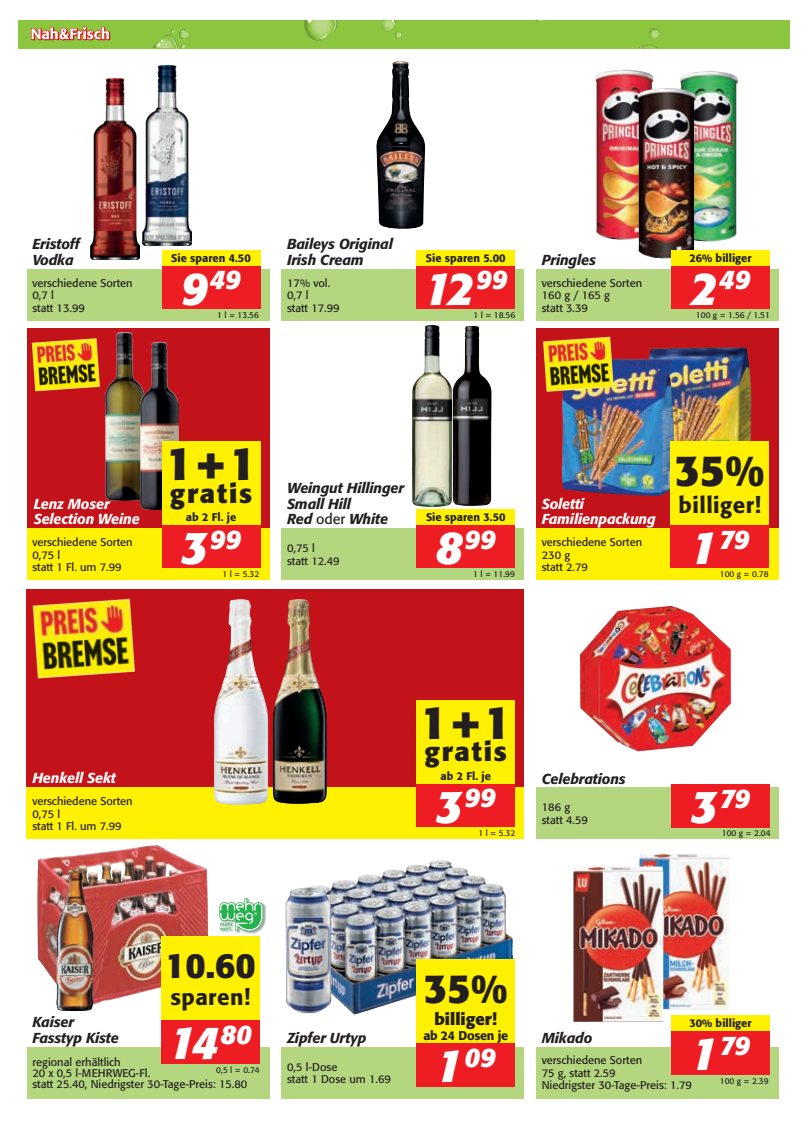
<style>
.page{position:relative;width:808px;height:1123px;background:#fff}
.page>*{position:absolute;margin:0;border:0;box-sizing:border-box;transform-origin:0 0}
.t1{font:700 46px "Formata Std";color:#231f20}
.t2{font:italic 700 45.8px "Formata Std";color:#fff}
.t3{font:700 43.2px "Formata Std";color:#231f20}
.t4{font:700 40.4px "Formata Std";color:#231f20}
.t5{font:700 34.8px "Formata Std";color:#231f20}
.t6{font:italic 700 26.7px "Formata Std";letter-spacing:-.005em;color:#fff}
.t7{font:700 26.5px "Formata Std";letter-spacing:.07em;color:#231f20}
.t8{font:500 22.2px "Formata Std";letter-spacing:.02em;color:#231f20}
.t9{font:700 16.7px "Formata Std";color:#231f20}
.t10{font:italic 500 14.3px/15.8px "Formata Std";letter-spacing:-.01em;color:#231f20}
.t11{font:italic 500 14.3px/15.8px "Formata Std";letter-spacing:-.01em;color:#fff}
.t12{font:500 12.5px "Formata Std";letter-spacing:-.02em;color:#231f20}
.t13{font:11.1px/12.5px "Formata Std";color:#231f20}
.t14{font:500 11.1px "Formata Std";color:#231f20}
.t15{font:8.3px "Formata Std";color:#231f20}
.s1{font-size:45.8px}
.s2{font-weight:400;font-style:normal}
</style>
<div class="page">
<div style="left:27px;top:590px;width:497px;height:237px;background:#c4121a"></div>
<img style="left:26px;top:589px;width:118px;height:109px">
<div style="left:27px;top:329px;width:242px;height:251px;background:#c4121a"></div>
<img style="left:27px;top:328px;width:79px;height:76px">
<div style="left:536px;top:328px;width:243px;height:252px;background:#c4121a"></div>
<div style="left:18px;top:20px;width:771px;height:28px;background:#8bc63e"></div>
<svg style="left:153px;top:29px;width:36px;height:19px"></svg>
<svg style="left:382px;top:20px;width:20px;height:19px"></svg>
<svg style="left:639px;top:28px;width:21px;height:20px"></svg>
<svg style="left:304px;top:20px;width:34px;height:21px"></svg>
<svg style="left:31px;top:26px;width:79px;height:14px"></svg>
<img style="left:376px;top:61px;width:49px;height:168px">
<img style="left:37px;top:844px;width:171px;height:161px">
<img style="left:304px;top:860px;width:209px;height:155px">
<div style="left:27px;top:1046px;width:242px;height:52px;background:#b3d67f"></div>
<div style="left:219px;top:897px;width:47px;height:37px;background:#231f20;opacity:.4"></div>
<svg style="left:219px;top:898px;width:44px;height:33px"></svg>
<img style="left:56px;top:870px;width:37px;height:141px">
<div style="left:281px;top:1046px;width:243px;height:52px;background:#b3d67f"></div>
<div style="left:416px;top:1043px;width:99px;height:43px;background:#ee1d23"></div>
<div style="left:416px;top:959px;width:99px;height:84px;background:#fff101"></div>
<img style="left:285px;top:887px;width:47px;height:126px">
<div style="left:27px;top:787px;width:497px;height:52px;background:#fff101"></div>
<div style="left:416px;top:783px;width:99px;height:43px;background:#ee1d23"></div>
<div style="left:416px;top:700px;width:99px;height:83px;background:#fff101"></div>
<div style="left:281px;top:528px;width:243px;height:52px;background:#b3d67f"></div>
<div style="left:416px;top:524px;width:99px;height:44px;background:#ee1d23"></div>
<div style="left:416px;top:509px;width:99px;height:15px;background:#fff101"></div>
<img style="left:412px;top:326px;width:80px;height:180px">
<div style="left:27px;top:528px;width:242px;height:52px;background:#fff101"></div>
<img style="left:106px;top:332px;width:34px;height:168px">
<div style="left:281px;top:269px;width:243px;height:52px;background:#b3d67f"></div>
<div style="left:416px;top:265px;width:99px;height:44px;background:#ee1d23"></div>
<div style="left:416px;top:249px;width:99px;height:16px;background:#fff101"></div>
<div style="left:27px;top:269px;width:242px;height:52px;background:#b3d67f"></div>
<div style="left:162px;top:265px;width:98px;height:44px;background:#ee1d23"></div>
<div style="left:162px;top:249px;width:98px;height:16px;background:#fff101"></div>
<img style="left:90px;top:79px;width:49px;height:180px">
<img style="left:143px;top:66px;width:49px;height:180px">
<div style="left:536px;top:1046px;width:243px;height:52px;background:#b3d67f"></div>
<div style="left:671px;top:1031px;width:99px;height:43px;background:#ee1d23"></div>
<div style="left:671px;top:1015px;width:99px;height:16px;background:#fff101"></div>
<img style="left:639px;top:854px;width:90px;height:155px">
<img style="left:573px;top:866px;width:90px;height:155px">
<div style="left:536px;top:787px;width:243px;height:52px;background:#b3d67f"></div>
<div style="left:671px;top:783px;width:99px;height:44px;background:#ee1d23"></div>
<img style="left:580px;top:606px;width:151px;height:145px">
<div style="left:536px;top:528px;width:243px;height:52px;background:#fff101"></div>
<img style="left:648px;top:347px;width:104px;height:94px">
<img style="left:562px;top:358px;width:112px;height:138px">
<div style="left:536px;top:269px;width:243px;height:52px;background:#b3d67f"></div>
<img style="left:680px;top:71px;width:58px;height:170px">
<img style="left:595px;top:69px;width:58px;height:171px">
<img style="left:638px;top:88px;width:57px;height:170px">
<img style="left:273px;top:599px;width:54px;height:205px">
<img style="left:214px;top:599px;width:54px;height:206px">
<img style="left:140px;top:342px;width:38px;height:167px">
<div style="left:162px;top:524px;width:98px;height:44px;background:#ee1d23"></div>
<div style="left:162px;top:441px;width:98px;height:83px;background:#fff101"></div>
<div style="left:670px;top:524px;width:99px;height:44px;background:#ee1d23"></div>
<div style="left:670px;top:441px;width:99px;height:83px;background:#fff101"></div>
<div style="left:161px;top:1019px;width:99px;height:44px;background:#ee1d23"></div>
<div style="left:161px;top:936px;width:99px;height:83px;background:#fff101"></div>
<div style="left:671px;top:265px;width:99px;height:44px;background:#ee1d23"></div>
<div style="left:671px;top:249px;width:99px;height:16px;background:#fff101"></div>
<img style="left:543px;top:336px;width:76px;height:69px">
<p class="t10" style="left:32px;top:236px;width:49px">Eristoff<br>Vodka</p>
<p class="t13" style="left:32px;top:276px;width:102px">verschiedene Sorten<br>0,7 l<br>statt 13.99</p>
<p class="t14" style="left:171px;top:251px;width:81px">Sie sparen 4.50</p>
<p class="t10" style="left:287px;top:236px;width:107px">Baileys Original<br>Irish Cream</p>
<p class="t14" style="left:426px;top:251px;width:81px">Sie sparen 5.00</p>
<p class="t10" style="left:542px;top:252px;width:56px">Pringles</p>
<h3 class="t6" style="left:181px;top:263px;width:61px"><span class="s1">9</span>49</h3>
<p class="t15" style="left:217px;top:310px;width:43px">1 l = 13.56</p>
<p class="t13" style="left:287px;top:276px;width:54px">17% vol.<br>0,7 l<br>statt 17.99</p>
<h2 class="t2" style="left:424px;top:260px;width:85px">12<sup>99</sup></h2>
<p class="t15" style="left:473px;top:310px;width:43px">1 l = 18.56</p>
<p class="t13" style="left:542px;top:276px;width:102px">verschiedene Sorten<br>160 g / 165 g<br>statt 3.39</p>
<p class="t14" style="left:689px;top:251px;width:64px">26% billiger</p>
<h3 class="t6" style="left:691px;top:263px;width:61px"><span class="s1">2</span>49</h3>
<p class="t15" style="left:696px;top:310px;width:75px">100 g = 1.56 / 1.51</p>
<p class="t11" style="left:34px;top:495px;width:107px">Lenz Moser<br>Selection Weine</p>
<p class="t13" style="left:32px;top:536px;width:102px">verschiedene Sorten<br>0,75 l<br>statt 1 Fl. um 7.99</p>
<h1 class="t1" style="left:166px;top:435px;width:92px">1+1</h1>
<h3 class="t7" style="left:170px;top:477px;width:84px">gratis</h3>
<p class="t14" style="left:186px;top:510px;width:52px">ab 2 Fl. je</p>
<h3 class="t6" style="left:181px;top:522px;width:61px"><span class="s1">3</span>99</h3>
<p class="t15" style="left:222px;top:569px;width:38px">1 l = 5.32</p>
<p class="t10" style="left:287px;top:480px;width:118px">Weingut Hillinger<br>Small Hill<br>Red <span class="s2">oder</span> White</p>
<p class="t13" style="left:287px;top:542px;width:54px">0,75 l<br>statt 12.49</p>
<p class="t14" style="left:426px;top:510px;width:81px">Sie sparen 3.50</p>
<h3 class="t6" style="left:436px;top:522px;width:61px"><span class="s1">8</span>99</h3>
<p class="t15" style="left:473px;top:569px;width:43px">1 l = 11.99</p>
<p class="t11" style="left:542px;top:495px;width:115px">Soletti<br>Familienpackung</p>
<p class="t13" style="left:542px;top:536px;width:102px">verschiedene Sorten<br>230 g<br>statt 2.79</p>
<h3 class="t3" style="left:675px;top:444px;width:92px">35%</h3>
<h3 class="t8" style="left:678px;top:491px;width:84px">billiger!</h3>
<h3 class="t6" style="left:690px;top:522px;width:61px"><span class="s1">1</span>79</h3>
<p class="t15" style="left:720px;top:569px;width:50px">100 g = 0.78</p>
<p class="t11" style="left:32px;top:770px;width:85px">Henkell Sekt</p>
<h1 class="t1" style="left:421px;top:694px;width:92px">1+1</h1>
<h3 class="t7" style="left:424px;top:735px;width:84px">gratis</h3>
<p class="t14" style="left:441px;top:768px;width:52px">ab 2 Fl. je</p>
<p class="t13" style="left:32px;top:795px;width:102px">verschiedene Sorten<br>0,75 l<br>statt 1 Fl. um 7.99</p>
<h3 class="t6" style="left:436px;top:781px;width:61px"><span class="s1">3</span>99</h3>
<p class="t15" style="left:478px;top:828px;width:38px">1 l = 5.32</p>
<p class="t10" style="left:542px;top:770px;width:85px">Celebrations</p>
<p class="t13" style="left:542px;top:801px;width:48px">186 g statt 4.59</p>
<h3 class="t6" style="left:691px;top:781px;width:61px"><span class="s1">3</span>79</h3>
<p class="t15" style="left:722px;top:828px;width:50px">100 g = 2.04</p>
<h3 class="t5" style="left:165px;top:944px;width:92px">10.60</h3>
<h3 class="t8" style="left:170px;top:983px;width:82px">sparen!</h3>
<p class="t10" style="left:32px;top:1014px;width:88px">Kaiser<br>Fasstyp Kiste</p>
<h2 class="t2" style="left:169px;top:1014px;width:84px">14<sup>80</sup></h2>
<p class="t10" style="left:287px;top:1029px;width:81px">Zipfer Urtyp</p>
<p class="t13" style="left:32px;top:1056px;width:217px;line-height:11.1px">regional erhältlich<br>20 x 0,5 l-MEHRWEG-Fl.<br>statt 25.40, Niedrigster 30-Tage-Preis: 15.80</p>
<p class="t15" style="left:216px;top:1064px;width:45px">0,5 l = 0.74</p>
<p class="t13" style="left:287px;top:1060px;width:105px">0,5 l-Dose<br>statt 1 Dose um 1.69</p>
<h3 class="t4" style="left:424px;top:963px;width:86px">35%</h3>
<h3 class="t9" style="left:434px;top:1008px;width:64px">billiger!</h3>
<p class="t12" style="left:423px;top:1028px;width:86px">ab 24 Dosen je</p>
<h3 class="t6" style="left:436px;top:1041px;width:61px"><span class="s1">1</span>09</h3>
<p class="t14" style="left:689px;top:1016px;width:64px">30% billiger</p>
<p class="t10" style="left:542px;top:1029px;width:52px">Mikado</p>
<h3 class="t6" style="left:691px;top:1029px;width:61px"><span class="s1">1</span>79</h3>
<p class="t13" style="left:542px;top:1054px;width:152px">verschiedene Sorten<br>75 g, statt 2.59<br>Niedrigster 30-Tage-Preis: 1.79</p>
<p class="t15" style="left:720px;top:1076px;width:50px">100 g = 2.39</p>
</div>
